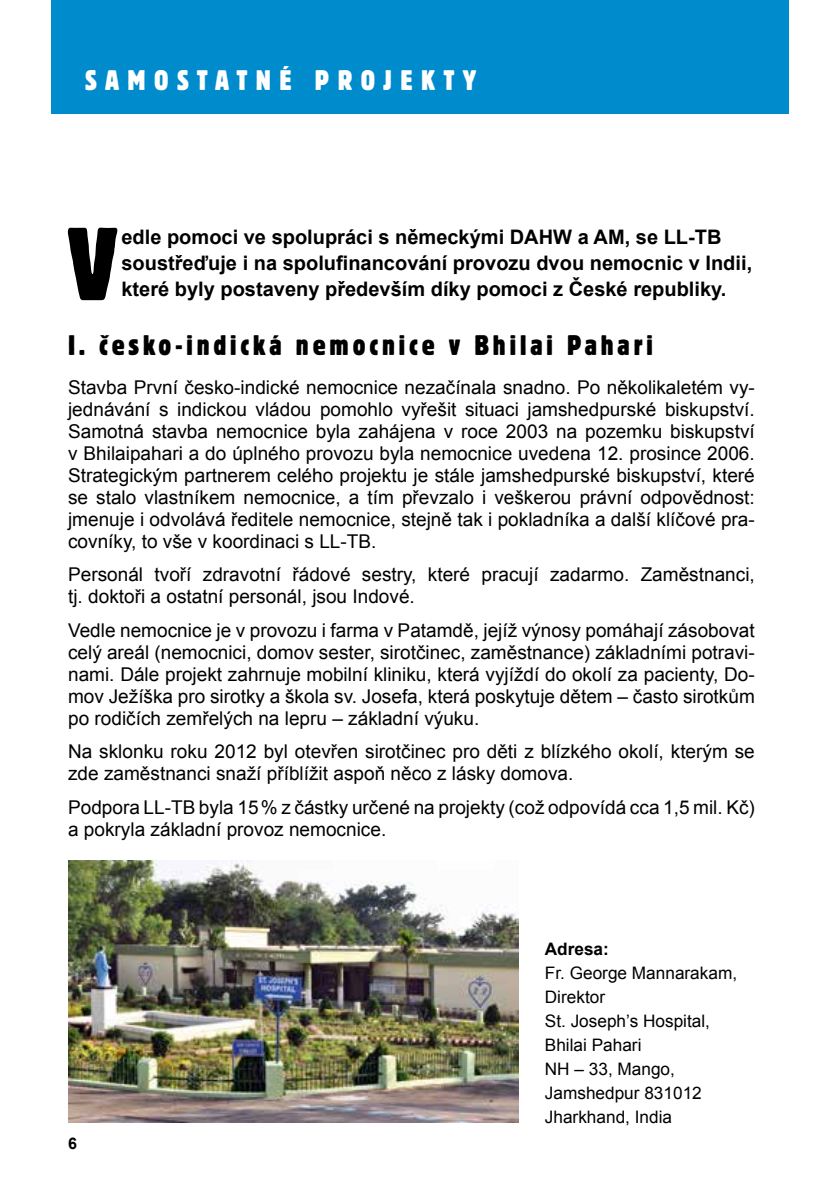
<style>
.page{position:relative;width:840px;height:1191px;background:#fff}
.page>*{position:absolute;margin:0;border:0;box-sizing:border-box;transform-origin:0 0}
.t1{font:condensed 102.6px "Block Pro";color:#000}
.t2{font:condensed 28px "Block Pro";letter-spacing:.14em;color:#000}
.t3{font:condensed 28px "Block Pro";letter-spacing:.3em;color:#fff}
.t4{font:700 20px/26px "Arial";color:#000}
.t5{font:19px/22px "Arial";color:#000}
.t6{font:17.2px/24px "Arial";color:#000}
.t7{font:700 17.2px "Arial";color:#000}
.t8{font:700 16px "Arial";color:#000}
</style>
<div class="page">
<div style="left:51px;top:0;width:737px;height:113px;background:#008bcc"></div>
<img style="left:68px;top:860px;width:450px;height:263px">
<h2 class="t3" style="left:85px;top:62px;width:392px">SAMOSTATNÉ PROJEKTY</h2>
<h1 class="t1" style="left:68px;top:198px;width:51px">V</h1>
<p class="t4" style="left:121px;top:225px;width:632px">edle pomoci ve spolupráci s německými DAHW a AM, se LL-TB soustřeďuje i na spolufinancování provozu dvou nemocnic v Indii, které byly postaveny především díky pomoci z České republiky.</p>
<h2 class="t2" style="left:68px;top:327px;width:586px">I. česko-indická nemocnice v Bhilai Pahari</h2>
<p class="t5" style="left:68px;top:376px;width:688px;text-align:justify">Stavba První česko-indické nemocnice nezačínala snadno. Po několikaletém vy&shy;jednávání s indickou vládou pomohlo vyřešit situaci jamshedpurské biskupství.<br>Samotná stavba nemocnice byla zahájena v roce 2003 na pozemku biskupství v Bhilaipahari a do úplného provozu byla nemocnice uvedena 12. prosince 2006.<br>Strategickým partnerem celého projektu je stále jamshedpurské biskupství, které se stalo vlastníkem nemocnice, a tím převzalo i veškerou právní odpovědnost: jmenuje i odvolává ředitele nemocnice, stejně tak i pokladníka a další klíčové pra&shy;covníky, to vše v koordinaci s LL-TB.</p>
<p class="t5" style="left:68px;top:564px;width:687px">Personál tvoří zdravotní řádové sestry, které pracují zadarmo. Zaměstnanci, tj. doktoři a ostatní personál, jsou Indové.</p>
<p class="t5" style="left:68px;top:619px;width:687px;text-align:justify">Vedle nemocnice je v provozu i farma v Patamdě, jejíž výnosy pomáhají zásobovat celý areál (nemocnici, domov sester, sirotčinec, zaměstnance) základními potravi&shy;nami. Dále projekt zahrnuje mobilní kliniku, která vyjíždí do okolí za pacienty, Do&shy;mov Ježíška pro sirotky a škola sv. Josefa, která poskytuje dětem – často sirotkům po rodičích zemřelých na lepru – základní výuku.</p>
<p class="t5" style="left:68px;top:740px;width:687px">Na sklonku roku 2012 byl otevřen sirotčinec pro děti z blízkého okolí, kterým se zde zaměstnanci snaží příblížit aspoň něco z lásky domova.</p>
<p class="t5" style="left:68px;top:796px;width:687px">Podpora LL-TB byla 15% z částky určené na projekty (což odpovídá cca 1,5 mil. Kč) a pokryla základní provoz nemocnice.</p>
<p class="t8" style="left:68px;top:1133px;width:10px">6</p>
<p class="t7" style="left:544px;top:937px;width:66px">Adresa:</p>
<p class="t6" style="left:544px;top:961px;width:194px">Fr. George Mannarakam,<br>Direktor<br>St. Joseph’s Hospital,<br>Bhilai Pahari<br>NH – 33, Mango,<br>Jamshedpur 831012<br>Jharkhand, India</p>
</div>
